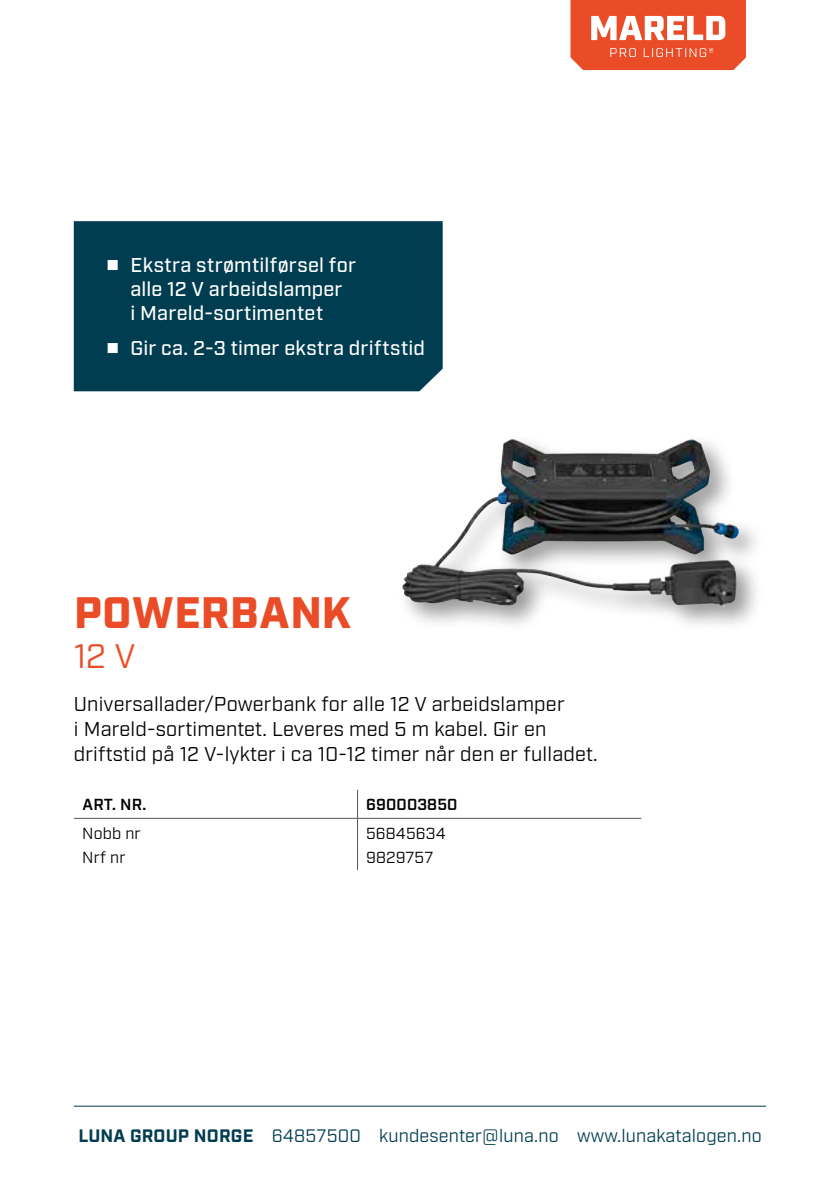
<style>
.page{position:relative;width:840px;height:1191px;background:#fff}
.page>*{position:absolute;margin:0;border:0;box-sizing:border-box;transform-origin:0 0}
.t1{font:900 44px "Industry";letter-spacing:.02em;color:#e94c26}
.t2{font:34px "Industry";color:#e94c26}
.t3{font:20px/25px "Industry";letter-spacing:.01em;color:#000}
.t4{font:500 20px/24px "Industry";letter-spacing:.01em;color:#fff}
.t5{font:18px "Industry";letter-spacing:.01em;color:#003d50}
.t6{font:16px "Industry";letter-spacing:.01em;color:#000}
.t7{font:600 16px "Industry";letter-spacing:.01em;color:#000}
.s1{font-weight:700}
</style>
<div class="page">
<hr style="left:74px;top:1105px;width:691px;height:1px;background:#003d50">
<div style="left:396px;top:433px;width:368px;height:199px;background:#000;opacity:.4"></div>
<img style="left:402px;top:439px;width:334px;height:168px">
<svg style="left:357px;top:789px;width:1px;height:81px"></svg>
<hr style="left:74px;top:818px;width:283px;height:1px;background:#575756">
<hr style="left:357px;top:818px;width:284px;height:1px;background:#575756">
<div style="left:74px;top:221px;width:368px;height:170px;background:#003d50"></div>
<svg style="left:570px;top:0;width:175px;height:70px"></svg>
<svg style="left:108px;top:260px;width:10px;height:10px"></svg>
<svg style="left:108px;top:343px;width:10px;height:10px"></svg>
<p class="t4" style="left:130px;top:253px;width:227px">Ekstra strømtilførsel for alle 12 V arbeidslamper<br>i Mareld-sortimentet</p>
<p class="t4" style="left:130px;top:337px;width:296px">Gir ca. 2-3 timer ekstra driftstid</p>
<h1 class="t1" style="left:74px;top:586px;width:278px">POWERBANK</h1>
<h2 class="t2" style="left:74px;top:636px;width:63px">12 V</h2>
<p class="t3" style="left:74px;top:692px;width:525px">Universallader/Powerbank for alle 12 V arbeidslamper<br>i Mareld-sortimentet. Leveres med 5 m kabel. Gir en driftstid på 12 V-lykter i ca 10-12 timer når den er fulladet.</p>
<p class="t7" style="left:82px;top:795px;width:65px">ART. NR.</p>
<p class="t7" style="left:366px;top:795px;width:93px">690003850</p>
<p class="t6" style="left:82px;top:823px;width:60px">Nobb nr</p>
<p class="t6" style="left:366px;top:823px;width:81px">56845634</p>
<p class="t6" style="left:82px;top:848px;width:45px">Nrf nr</p>
<p class="t6" style="left:366px;top:848px;width:69px">9829757</p>
<p class="t5" style="left:78px;top:1125px;width:684px"><span class="s1">LUNA GROUP NORGE</span> 64857500 kundesenter@luna.no www.lunakatalogen.no</p>
</div>
